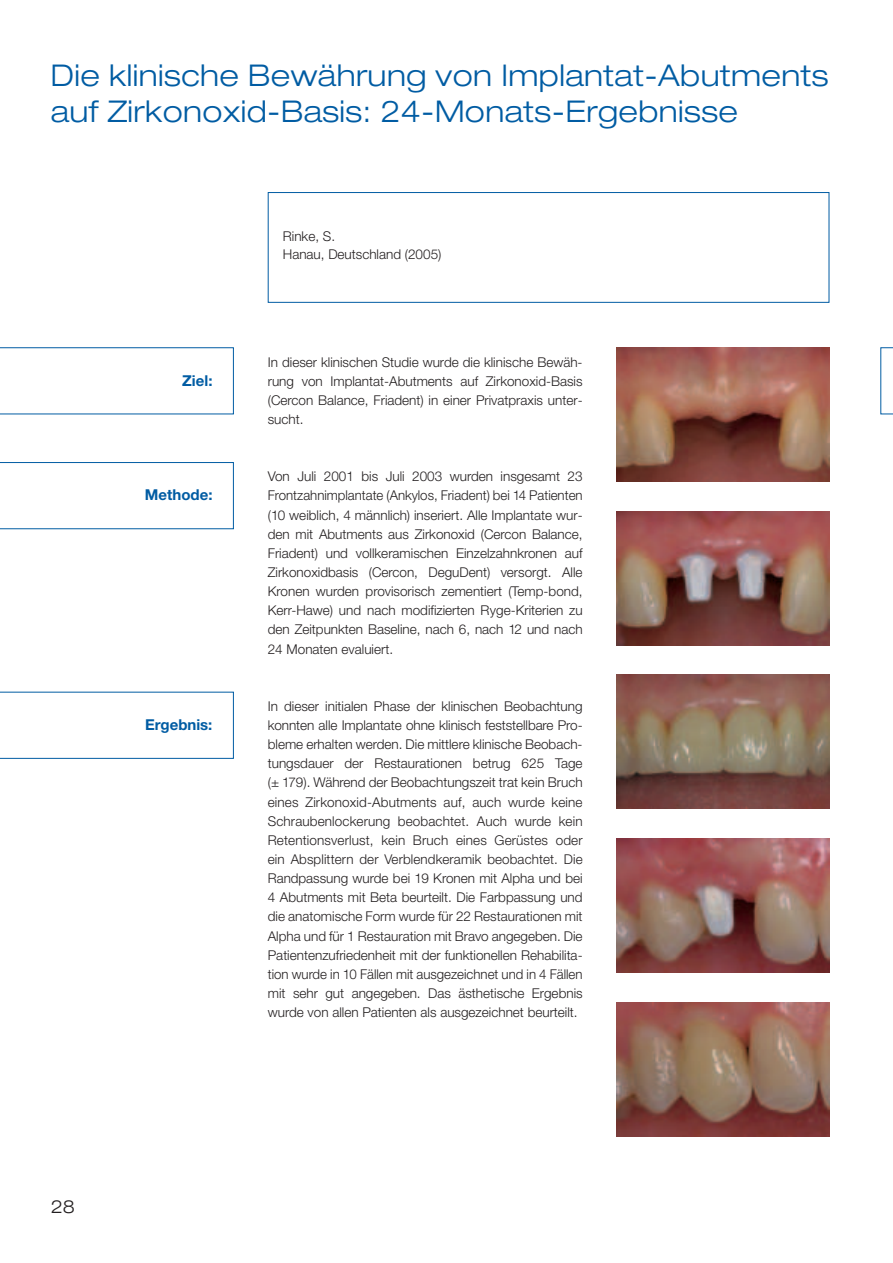
<style>
.page{position:relative;width:893px;height:1263px;background:#fff}
.page>*{position:absolute;margin:0;border:0;box-sizing:border-box;transform-origin:0 0}
.t1{font:300 expanded 30px/36px "Helvetica Neue";letter-spacing:.015em;color:#015ca3}
.t2{font:300 expanded 18px "Helvetica Neue";color:#231f20}
.t3{font:700 15px "Helvetica Neue";color:#015ca3}
.t4{font:300 13.5px/19.2px "Helvetica Neue LT Pro";color:#231f20;text-align:justify}
</style>
<div class="page">
<svg style="left:0;top:347px;width:892px;height:68px"></svg>
<svg style="left:0;top:462px;width:234px;height:67px"></svg>
<svg style="left:0;top:692px;width:234px;height:67px"></svg>
<div style="left:268px;top:192px;width:561px;height:111px;border:1px solid #015ca3"></div>
<img style="left:616px;top:347px;width:213px;height:134px">
<img style="left:616px;top:511px;width:213px;height:134px">
<img style="left:616px;top:675px;width:213px;height:134px">
<img style="left:616px;top:838px;width:213px;height:134px">
<img style="left:616px;top:1002px;width:213px;height:134px">
<h1 class="t1" style="left:51px;top:60px;width:779px">Die klinische Bewährung von Implantat-Abutments auf Zirkonoxid-Basis: 24-Monats-Ergebnisse</h1>
<p class="t3" style="left:182px;top:375px;width:32px">Ziel:</p>
<p class="t3" style="left:145px;top:490px;width:69px">Methode:</p>
<p class="t3" style="left:145px;top:719px;width:69px">Ergebnis:</p>
<p class="t4" style="left:283px;top:229px;width:160px;line-height:18px">Rinke, S.<br>Hanau, Deutschland (2005)</p>
<p class="t4" style="left:268px;top:353px;width:316px">In dieser klinischen Studie wurde die klinische Bewäh&shy;rung von Implantat-Abutments auf Zirkonoxid-Basis (Cercon Balance, Friadent) in einer Privatpraxis unter&shy;sucht.</p>
<p class="t4" style="left:268px;top:468px;width:316px">Von Juli 2001 bis Juli 2003 wurden insgesamt 23<br>Frontzahnimplantate (Ankylos, Friadent) bei 14 Patienten (10 weiblich, 4 männlich) inseriert. Alle Implantate wur&shy;den mit Abutments aus Zirkonoxid (Cercon Balance, Friadent) und vollkeramischen Einzelzahnkronen auf Zirkonoxidbasis (Cercon, DeguDent) versorgt. Alle Kronen wurden provisorisch zementiert (Temp-bond, Kerr-Hawe) und nach modifizierten Ryge-Kriterien zu den Zeitpunkten Baseline, nach 6, nach 12 und nach 24 Monaten evaluiert.</p>
<p class="t4" style="left:268px;top:698px;width:316px">In dieser initialen Phase der klinischen Beobachtung konnten alle Implantate ohne klinisch feststellbare Pro&shy;bleme erhalten werden. Die mittlere klinische Beobach&shy;tungsdauer der Restaurationen betrug 625 Tage (± 179). Während der Beobachtungszeit trat kein Bruch eines Zirkonoxid-Abutments auf, auch wurde keine Schraubenlockerung beobachtet. Auch wurde kein Retentionsverlust, kein Bruch eines Gerüstes oder ein Absplittern der Verblendkeramik beobachtet. Die Randpassung wurde bei 19 Kronen mit Alpha und bei 4 Abutments mit Beta beurteilt. Die Farbpassung und die anatomische Form wurde für 22 Restaurationen mit Alpha und für 1 Restauration mit Bravo angegeben. Die Patientenzufriedenheit mit der funktionellen Rehabilita&shy;tion wurde in 10 Fällen mit ausgezeichnet und in 4 Fällen mit sehr gut angegeben. Das ästhetische Ergebnis wurde von allen Patienten als ausgezeichnet beurteilt.</p>
<h2 class="t2" style="left:51px;top:1200px;width:26px">28</h2>
</div>
